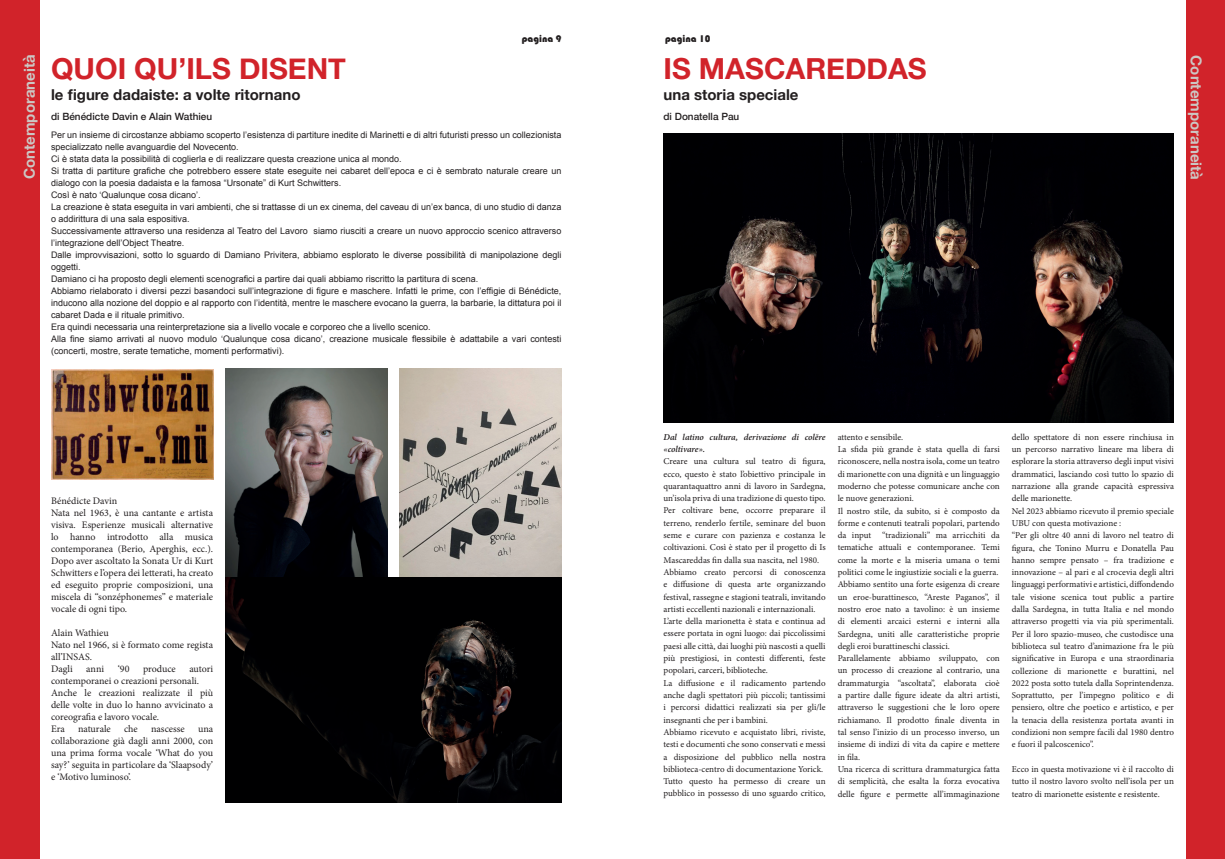
<style>
.page{position:relative;width:1225px;height:859px;background:#fff}
.page>*{position:absolute;margin:0;border:0;box-sizing:border-box;transform-origin:0 0}
.t1{font:700 29px "Helvetica Neue";color:#d1232a}
.t2{font:700 15px "Helvetica Neue";color:#231f20}
.t3{font:700 15px "Helvetica Neue";color:#ccc7c4}
.t4{font:10px/12px "Minion Pro";color:#231f20}
.t5{font:500 10px "Helvetica Neue";color:#231f20}
.t6{font:10px "Bauhaus 93";color:#231f20}
.t7{font:9px/12.3px "Minion Pro";color:#231f20}
.t8{font:9px/12px "Arial";color:#231f20}
.t9{font:italic 600 9px/12.3px "Minion Pro";letter-spacing:-.005em;color:#231f20}
</style>
<div class="page">
<div style="left:0;top:0;width:40px;height:859px;background:#d1232a"></div>
<div style="left:1186px;top:0;width:39px;height:859px;background:#d1232a"></div>
<img style="left:225px;top:369px;width:162px;height:209px">
<img style="left:399px;top:369px;width:162px;height:209px">
<img style="left:225px;top:578px;width:336px;height:224px">
<img style="left:663px;top:133px;width:511px;height:289px">
<img style="left:51px;top:370px;width:162px;height:110px">
<p class="t6" style="left:522px;top:33px;width:41px">pagina 9</p>
<p class="t6" style="left:665px;top:33px;width:47px">pagina 10</p>
<h2 class="t3" style="left:18px;top:179px;width:126px;rotate:-90deg">Contemporaneità</h2>
<h2 class="t3" style="left:1207px;top:55px;width:126px;rotate:90deg">Contemporaneità</h2>
<h1 class="t1" style="left:51px;top:46px;width:296px">QUOI QU’ILS DISENT</h1>
<h2 class="t2" style="left:51px;top:83px;width:251px">le figure dadaiste: a volte ritornano</h2>
<p class="t5" style="left:51px;top:109px;width:163px">di Bénédicte Davin e Alain Wathieu</p>
<h1 class="t1" style="left:663px;top:46px;width:265px">IS MASCAREDDAS</h1>
<h2 class="t2" style="left:663px;top:83px;width:136px">una storia speciale</h2>
<p class="t5" style="left:663px;top:109px;width:77px">di Donatella Pau</p>
<p class="t8" style="left:51px;top:129px;width:512px">Per un insieme di circostanze abbiamo scoperto l’esistenza di partiture inedite di Marinetti e di altri futuristi presso un collezionista specializzato nelle avanguardie del Novecento.<br>Ci è stata data la possibilità di coglierla e di realizzare questa creazione unica al mondo.<br>Si tratta di partiture grafiche che potrebbero essere state eseguite nei cabaret dell’epoca e ci è sembrato naturale creare un dialogo con la poesia dadaista e la famosa “Ursonate” di Kurt Schwitters.<br>Così è nato ‘Qualunque cosa dicano’.<br>La creazione è stata eseguita in vari ambienti, che si trattasse di un ex cinema, del caveau di un’ex banca, di uno studio di danza o addirittura di una sala espositiva.<br>Successivamente attraverso una residenza al Teatro del Lavoro siamo riusciti a creare un nuovo approccio scenico attraverso l’integrazione dell’Object Theatre.<br>Dalle improvvisazioni, sotto lo sguardo di Damiano Privitera, abbiamo esplorato le diverse possibilità di manipolazione degli oggetti.<br>Damiano ci ha proposto degli elementi scenografici a partire dai quali abbiamo riscritto la partitura di scena.<br>Abbiamo rielaborato i diversi pezzi basandoci sull’integrazione di figure e maschere. Infatti le prime, con l’effigie di Bénédicte, inducono alla nozione del doppio e al rapporto con l’identità, mentre le maschere evocano la guerra, la barbarie, la dittatura poi il cabaret Dada e il rituale primitivo.<br>Era quindi necessaria una reinterpretazione sia a livello vocale e corporeo che a livello scenico.<br>Alla fine siamo arrivati al nuovo modulo ‘Qualunque cosa dicano’, creazione musicale flessibile è adattabile a vari contesti (concerti, mostre, serate tematiche, momenti performativi).</p>
<p class="t4" style="left:51px;top:495px;width:164px">Bénédicte Davin<br>Nata nel 1963, è una cantante e artista visiva. Esperienze musicali alternative lo hanno introdotto alla musica contemporanea (Berio, Aperghis, ecc.).<br>Dopo aver ascoltato la Sonata Ur di Kurt Schwitters e l’opera dei letterati, ha creato ed eseguito proprie composizioni, una miscela di “sonzéphonemes” e materiale vocale di ogni tipo.</p>
<p class="t4" style="left:51px;top:627px;width:164px">Alain Wathieu<br>Nato nel 1966, si è formato come regista all’INSAS.<br>Dagli</p>
<p class="t4" style="left:86px;top:663px;width:19px">anni</p>
<p class="t4" style="left:118px;top:663px;width:13px">‘90</p>
<p class="t4" style="left:143px;top:663px;width:34px">produce</p>
<p class="t4" style="left:51px;top:663px;width:164px;text-indent:138px">autori contemporanei o creazioni personali.<br>Anche le creazioni realizzate il più delle volte in duo lo hanno avvicinato a coreografia e lavoro vocale.<br>Era</p>
<p class="t4" style="left:78px;top:723px;width:34px">naturale</p>
<p class="t4" style="left:124px;top:723px;width:15px">che</p>
<p class="t4" style="left:151px;top:723px;width:35px">nascesse</p>
<p class="t4" style="left:51px;top:723px;width:164px;text-align:justify;text-indent:147px">una collaborazione già dagli anni 2000, con una prima forma vocale ‘What do you say?’ seguita in particolare da ‘Slaapsody’ e ‘Motivo luminoso’.</p>
<p class="t9" style="left:663px;top:430px;width:164px">Dal latino cultura, derivazione di colĕre «coltivare».</p>
<p class="t7" style="left:663px;top:455px;width:164px">Creare una cultura sul teatro di figura, ecco, questo è stato l’obiettivo principale in quarantaquattro anni di lavoro in Sardegna, un’isola priva di una tradizione di questo tipo.<br>Per coltivare bene, occorre preparare il terreno, renderlo fertile, seminare del buon seme e curare con pazienza e costanza le coltivazioni. Così è stato per il progetto di Is Mascareddas fin dalla sua nascita, nel 1980.<br>Abbiamo creato percorsi di conoscenza e diffusione di questa arte organizzando festival, rassegne e stagioni teatrali, invitando artisti eccellenti nazionali e internazionali.<br>L’arte della marionetta è stata e continua ad essere portata in ogni luogo: dai piccolissimi paesi alle città, dai luoghi più nascosti a quelli più prestigiosi, in contesti differenti, feste popolari, carceri, biblioteche.<br>La diffusione e il radicamento partendo anche dagli spettatori più piccoli; tantissimi i percorsi didattici realizzati sia per gli/le insegnanti che per i bambini.<br>Abbiamo ricevuto e acquistato libri, riviste, testi e documenti che sono conservati e messi a disposizione del pubblico nella nostra biblioteca-centro di documentazione Yorick.<br>Tutto questo ha permesso di creare un pubblico in possesso di uno sguardo critico,</p>
<p class="t7" style="left:837px;top:431px;width:164px">attento e sensibile.<br>La sfida più grande è stata quella di farsi riconoscere, nella nostra isola, come un teatro di marionette con una dignità e un linguaggio moderno che potesse comunicare anche con le nuove generazioni.<br>Il nostro stile, da subito, si è composto da forme e contenuti teatrali popolari, partendo da input “tradizionali” ma arricchiti da tematiche attuali e contemporanee. Temi come la morte e la miseria umana o temi politici come le ingiustizie sociali e la guerra.<br>Abbiamo sentito una forte esigenza di creare un eroe-burattinesco, “Areste Paganos”, il nostro eroe nato a tavolino: è un insieme di elementi arcaici esterni e interni alla Sardegna, uniti alle caratteristiche proprie degli eroi burattineschi classici.<br>Parallelamente abbiamo sviluppato, con un processo di creazione al contrario, una drammaturgia “ascoltata”, elaborata cioè a partire dalle figure ideate da altri artisti, attraverso le suggestioni che le loro opere richiamano. Il prodotto finale diventa in tal senso l’inizio di un processo inverso, un insieme di indizi di vita da capire e mettere in fila.<br>Una ricerca di scrittura drammaturgica fatta di semplicità, che esalta la forza evocativa delle figure e permette all’immaginazione</p>
<p class="t7" style="left:1011px;top:431px;width:164px">dello spettatore di non essere rinchiusa in un percorso narrativo lineare ma libera di esplorare la storia attraverso degli input visivi drammatici, lasciando così tutto lo spazio di narrazione alla grande capacità espressiva delle marionette.<br>Nel 2023 abbiamo ricevuto il premio speciale UBU con questa motivazione :<br>“Per gli oltre 40 anni di lavoro nel teatro di figura, che Tonino Murru e Donatella Pau hanno sempre pensato – fra tradizione e innovazione – al pari e al crocevia degli altri linguaggi performativi e artistici, diffondendo tale visione scenica tout public a partire dalla Sardegna, in tutta Italia e nel mondo attraverso progetti via via più sperimentali.<br>Per il loro spazio-museo, che custodisce una biblioteca sul teatro d’animazione fra le più significative in Europa e una straordinaria collezione di marionette e burattini, nel 2022 posta sotto tutela dalla Soprintendenza.<br>Soprattutto, per l’impegno politico e di pensiero, oltre che poetico e artistico, e per la tenacia della resistenza portata avanti in condizioni non sempre facili dal 1980 dentro e fuori il palcoscenico”.</p>
<p class="t7" style="left:1011px;top:763px;width:164px;text-align:justify">Ecco in questa motivazione vi è il raccolto di tutto il nostro lavoro svolto nell’isola per un teatro di marionette esistente e resistente.</p>
</div>
